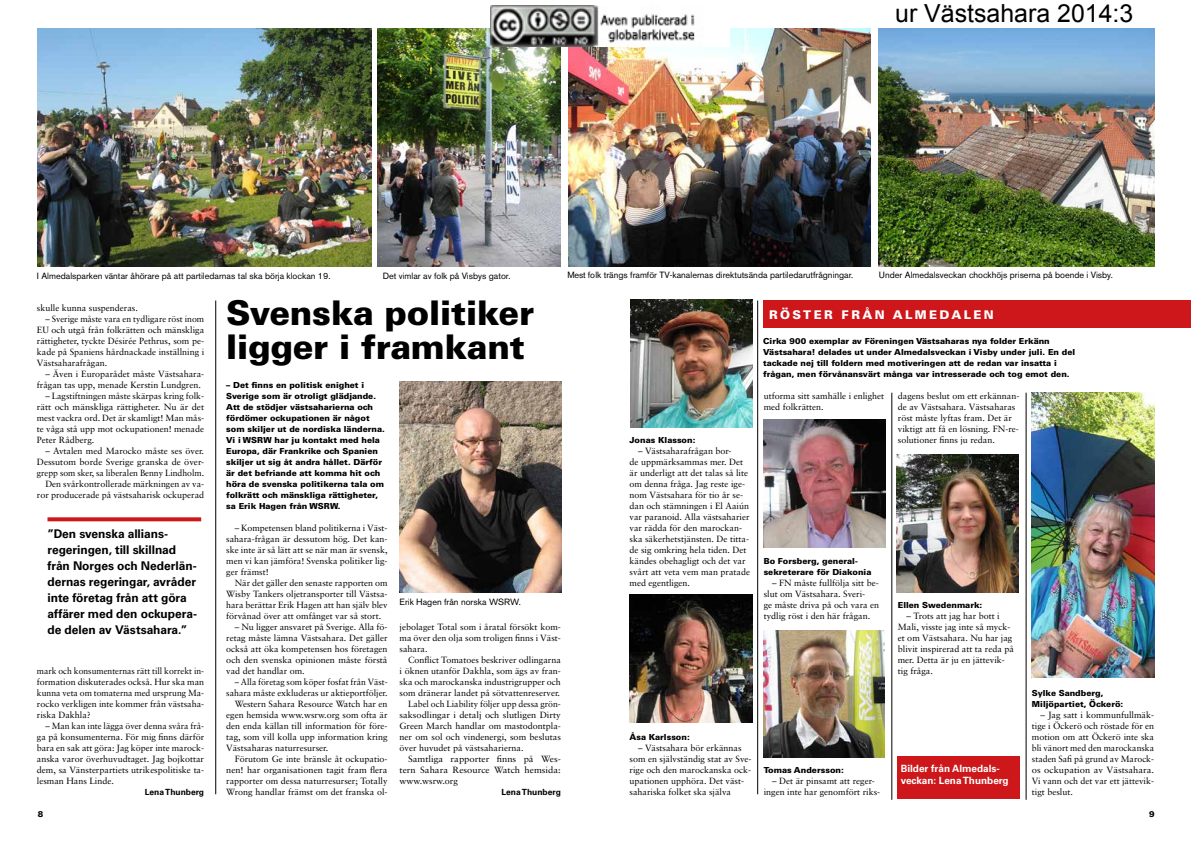
<style>
.page{position:relative;width:1191px;height:842px;background:#fff}
.page>*{position:absolute;margin:0;border:0;box-sizing:border-box;transform-origin:0 0}
.t1{font:900 34px/34px "Univers";letter-spacing:-.01em;color:#000}
.t2{font:24.9px "Arial";color:#000}
.t3{font:700 12px/16px "Univers";letter-spacing:-.005em;color:#000}
.t4{font:900 12px "Univers";letter-spacing:.2em;color:#fff}
.t5{font:700 10px/12px "Univers";color:#fff}
.t6{font:9px/11px "Sabon";color:#000;text-align:justify}
.t7{font:9px "Akzidenz Grotesk BE";color:#000}
.t8{font:9px/11px "Sabon";color:#000;text-align:justify;scale:.96 1}
.t9{font:9px "Sabon";color:#000;scale:1.05 1}
.t10{font:700 8.5px "Univers";color:#000}
.t11{font:900 8.3px/11px "Univers";color:#000}
</style>
<div class="page">
<img style="left:399px;top:381px;width:162px;height:211px">
<img style="left:1032px;top:393px;width:122px;height:284px">
<img style="left:896px;top:454px;width:122px;height:138px">
<img style="left:763px;top:630px;width:122px;height:128px">
<img style="left:630px;top:300px;width:122px;height:127px">
<img style="left:629px;top:595px;width:123px;height:127px">
<img style="left:38px;top:28px;width:333px;height:238px">
<img style="left:378px;top:28px;width:183px;height:238px">
<img style="left:569px;top:28px;width:301px;height:238px">
<img style="left:878px;top:28px;width:276px;height:238px">
<svg style="left:47px;top:517px;width:154px;height:4px"></svg>
<img style="left:763px;top:420px;width:122px;height:127px">
<div style="left:763px;top:300px;width:428px;height:28px;background:#cd171a"></div>
<hr style="left:757px;top:300px;width:1px;height:494px;background:#000">
<hr style="left:891px;top:393px;width:1px;height:407px;background:#000">
<hr style="left:1026px;top:393px;width:1px;height:407px;background:#000">
<hr style="left:215px;top:300px;width:1px;height:494px;background:#000">
<div style="left:897px;top:756px;width:123px;height:42px;background:#cd171a"></div>
<img style="left:491px;top:6px;width:238px;height:41px">
<h2 class="t2" style="left:895px;top:-3px;width:240px">ur Västsahara 2014:3</h2>
<p class="t7" style="left:567px;top:269px;width:287px">Mest folk trängs framför TV-kanalernas direktutsända partiledarutfrågningar.</p>
<p class="t7" style="left:879px;top:269px;width:235px">Under Almedalsveckan chockhöjs priserna på boende i Visby.</p>
<h3 class="t4" style="left:769px;top:307px;width:226px">RÖSTER FRÅN ALMEDALEN</h3>
<p class="t11" style="left:763px;top:335px;width:313px">Cirka 900 exemplar av Föreningen Västsaharas nya folder Erkänn Västsahara! delades ut under Almedalsveckan i Visby under juli. En del tackade nej till foldern med motiveringen att de redan var insatta i frågan, men förvånansvärt många var intresserade och tog emot den.</p>
<p class="t7" style="left:37px;top:271px;width:295px">I Almedalsparken väntar åhörare på att partiledarnas tal ska börja klockan 19.</p>
<p class="t7" style="left:383px;top:271px;width:129px">Det vimlar av folk på Visbys gator.</p>
<h1 class="t1" style="left:226px;top:295px;width:309px">Svenska politiker ligger i framkant</h1>
<p class="t6" style="left:37px;top:302px;width:103px">skulle kunna suspenderas.</p>
<p class="t6" style="left:37px;top:313px;width:169px;text-indent:9px">– Sverige måste vara en tydligare röst inom EU och utgå från folkrätten och mänskliga rättigheter, tyckte Désirée Pethrus, som pe&shy;kade på Spaniens hårdnackade inställning i Västsaharafrågan.</p>
<p class="t6" style="left:37px;top:368px;width:169px;text-indent:9px">– Även i Europarådet måste Västsahara&shy;frågan tas upp, menade Kerstin Lundgren.</p>
<p class="t6" style="left:37px;top:390px;width:169px;text-indent:9px">– Lagstiftningen måste skärpas kring folk&shy;rätt och mänskliga rättigheter. Nu är det mest vackra ord. Det är skamligt! Man mås&shy;te våga stå upp mot ockupationen! menade Peter Rådberg.</p>
<p class="t6" style="left:37px;top:445px;width:169px;text-align:right">– Avtalen med Marocko måste ses över.<br>Dessutom borde Sverige granska de över&shy;grepp som sker, sa liberalen Benny Lindholm.<br>Den svårkontrollerade märkningen av va&shy;ror producerade på västsaharisk ockuperad</p>
<p class="t11" style="left:226px;top:379px;width:160px">– Det finns en politisk enighet i Sverige som är otroligt glädjande.<br>Att de stödjer västsaharierna och fördömer ockupationen är något som skiljer ut de nordiska länderna.<br>Vi i WSRW har ju kontakt med hela Europa, där Frankrike och Spanien skiljer ut sig åt andra hållet. Därför är det befriande att komma hit och höra de svenska politikerna tala om folkrätt och mänskliga rättigheter, sa Erik Hagen från WSRW.</p>
<p class="t6" style="left:226px;top:522px;width:163px;text-indent:9px">– Kompetensen bland politikerna i Väst&shy;sahara-frågan är dessutom hög. Det kan&shy;ske inte är så lätt att se när man är svensk, men vi kan jämföra! Svenska politiker lig&shy;ger främst!</p>
<p class="t6" style="left:226px;top:577px;width:163px;text-indent:9px">När det gäller den senaste rapporten om Wisby Tankers oljetransporter till Västsa&shy;hara berättar Erik Hagen att han själv blev förvånad över att omfånget var så stort.</p>
<p class="t6" style="left:226px;top:621px;width:163px;text-indent:9px">– Nu ligger ansvaret på Sverige. Alla fö&shy;retag måste lämna Västsahara. Det gäller också att öka kompetensen hos företagen och den svenska opinionen måste förstå vad det handlar om.</p>
<p class="t8" style="left:235px;top:676px;width:161px">– Alla företag som köper fosfat från Väst-</p>
<p class="t6" style="left:226px;top:687px;width:163px">sahara måste exkluderas ur aktieportföljer.</p>
<p class="t6" style="left:235px;top:698px;width:154px">Western Sahara Resource Watch har en</p>
<p class="t6" style="left:226px;top:709px;width:163px">egen hemsida www.wsrw.org som ofta är</p>
<p class="t6" style="left:226px;top:720px;width:163px">den enda källan till information för före-</p>
<p class="t6" style="left:226px;top:731px;width:163px">tag, som vill kolla upp information kring</p>
<p class="t6" style="left:226px;top:742px;width:104px">Västsaharas naturresurser.</p>
<p class="t6" style="left:235px;top:753px;width:154px">Förutom Ge inte bränsle åt ockupatio-</p>
<p class="t6" style="left:226px;top:764px;width:163px">nen! har organisationen tagit fram flera</p>
<p class="t6" style="left:226px;top:775px;width:163px">rapporter om dessa naturresurser; Totally</p>
<p class="t6" style="left:226px;top:786px;width:163px">Wrong handlar främst om det franska ol-</p>
<p class="t6" style="left:763px;top:390px;width:122px">utforma sitt samhälle i enlighet med folkrätten.</p>
<p class="t6" style="left:897px;top:390px;width:123px;text-align:left">dagens beslut om ett erkännan&shy;de av Västsahara. Västsaharas röst måste lyftas fram. Det är viktigt att få en lösning. FN-re&shy;solutioner finns ju redan.</p>
<p class="t11" style="left:629px;top:434px;width:67px">Jonas Klasson:</p>
<p class="t6" style="left:629px;top:445px;width:122px;text-align:left;text-indent:9px">– Västsaharafrågan bor-<br>de uppmärksammas mer. Det är underligt att det talas så lite om denna fråga. Jag reste ige&shy;nom Västsahara för tio år se&shy;dan och stämningen i El Aaiún var paranoid. Alla västsaharier var rädda för den marockan&shy;ska säkerhetstjänsten. De titta&shy;de sig omkring hela tiden. Det kändes obehagligt och det var svårt att veta vem man pratade med egentligen.</p>
<h3 class="t3" style="left:47px;top:526px;width:151px">”Den svenska allians&shy;regeringen, till skillnad från Norges och Nederlän&shy;dernas regeringar, avråder inte företag från att göra affärer med den ockupera&shy;de delen av Västsahara.”</h3>
<p class="t11" style="left:763px;top:555px;width:109px">Bo Forsberg, general&shy;sekreterare för Diakonia</p>
<p class="t6" style="left:763px;top:577px;width:117px;text-align:left;text-indent:9px">– FN måste fullfölja sitt be&shy;slut om Västsahara. Sveri-<br>ge måste driva på och vara en tydlig röst i den här frågan.</p>
<p class="t7" style="left:399px;top:596px;width:123px">Erik Hagen från norska WSRW.</p>
<p class="t11" style="left:897px;top:599px;width:86px">Ellen Swedenmark:</p>
<p class="t6" style="left:897px;top:610px;width:118px;text-align:left;text-indent:9px">– Trots att jag har bott i<br>Mali, visste jag inte så myck&shy;et om Västsahara. Nu har jag blivit inspirerad att ta reda på mer. Detta är ju en jättevik&shy;tig fråga.</p>
<p class="t6" style="left:399px;top:621px;width:163px">jebolaget Total som i åratal försökt kom&shy;ma över den olja som troligen finns i Väst&shy;sahara.</p>
<p class="t6" style="left:408px;top:654px;width:154px">Conflict Tomatoes beskriver odlingarna</p>
<p class="t6" style="left:399px;top:665px;width:163px">i öknen utanför Dakhla, som ägs av fran-</p>
<p class="t6" style="left:399px;top:676px;width:163px">ska och marockanska industrigrupper och</p>
<p class="t6" style="left:399px;top:687px;width:162px">som dränerar landet på sötvattenreserver.</p>
<p class="t6" style="left:408px;top:698px;width:154px">Label och Liability följer upp dessa grön-</p>
<p class="t6" style="left:399px;top:709px;width:163px">saksodlingar i detalj och slutligen Dirty</p>
<p class="t6" style="left:399px;top:720px;width:163px">Green March handlar om mastodontpla-</p>
<p class="t6" style="left:399px;top:731px;width:163px">ner om sol och vindenergi, som beslutas</p>
<p class="t6" style="left:399px;top:742px;width:126px">över huvudet på västsaharierna.</p>
<p class="t9" style="left:408px;top:754px;width:147px">Samtliga rapporter finns på Wes-</p>
<p class="t9" style="left:399px;top:765px;width:155px">tern Sahara Resource Watch hemsida:</p>
<p class="t6" style="left:399px;top:775px;width:60px">www.wsrw.org</p>
<p class="t10" style="left:501px;top:787px;width:61px">Lena Thunberg</p>
<p class="t8" style="left:37px;top:665px;width:176px">mark och konsumenternas rätt till korrekt in&shy;formation diskuterades också. Hur ska man kunna veta om tomaterna med ursprung Ma&shy;rocko verkligen inte kommer från västsaha&shy;riska Dakhla?</p>
<p class="t6" style="left:37px;top:720px;width:169px;text-indent:9px">– Man kan inte lägga över denna svåra frå&shy;ga på konsumenterna. För mig finns därför bara en sak att göra: Jag köper inte marock&shy;anska varor överhuvudtaget. Jag bojkottar dem, sa Vänsterpartiets utrikespolitiske ta&shy;lesman Hans Linde.</p>
<p class="t10" style="left:145px;top:787px;width:61px">Lena Thunberg</p>
<p class="t11" style="left:1032px;top:687px;width:93px">Sylke Sandberg,<br>Miljöpartiet, Öckerö:</p>
<p class="t6" style="left:1032px;top:709px;width:124px;text-indent:9px">– Jag satt i kommunfullmäk&shy;tige i Öckerö och röstade för en motion om att Öckerö inte ska bli vänort med den marockanska staden Safi på grund av Marock&shy;os ockupation av Västsahara.<br>Vi vann och det var ett jättevik&shy;tigt beslut.</p>
<p class="t11" style="left:629px;top:731px;width:62px">Åsa Karlsson:</p>
<p class="t6" style="left:629px;top:742px;width:124px;text-align:left;text-indent:9px">– Västsahara bör erkännas som en självständig stat av Sve&shy;rige och den marockanska ock&shy;upationen upphöra. Det väst&shy;sahariska folket ska själva</p>
<p class="t5" style="left:900px;top:763px;width:110px">Bilder från Almedals&shy;veckan: Lena Thunberg</p>
<p class="t11" style="left:763px;top:764px;width:82px">Tomas Andersson:</p>
<p class="t6" style="left:763px;top:775px;width:118px;text-align:center">– Det är pinsamt att reger&shy;ingen inte har genomfört riks-</p>
<p class="t11" style="left:38px;top:809px;width:7px">8</p>
<p class="t11" style="left:1149px;top:809px;width:7px">9</p>
</div>
